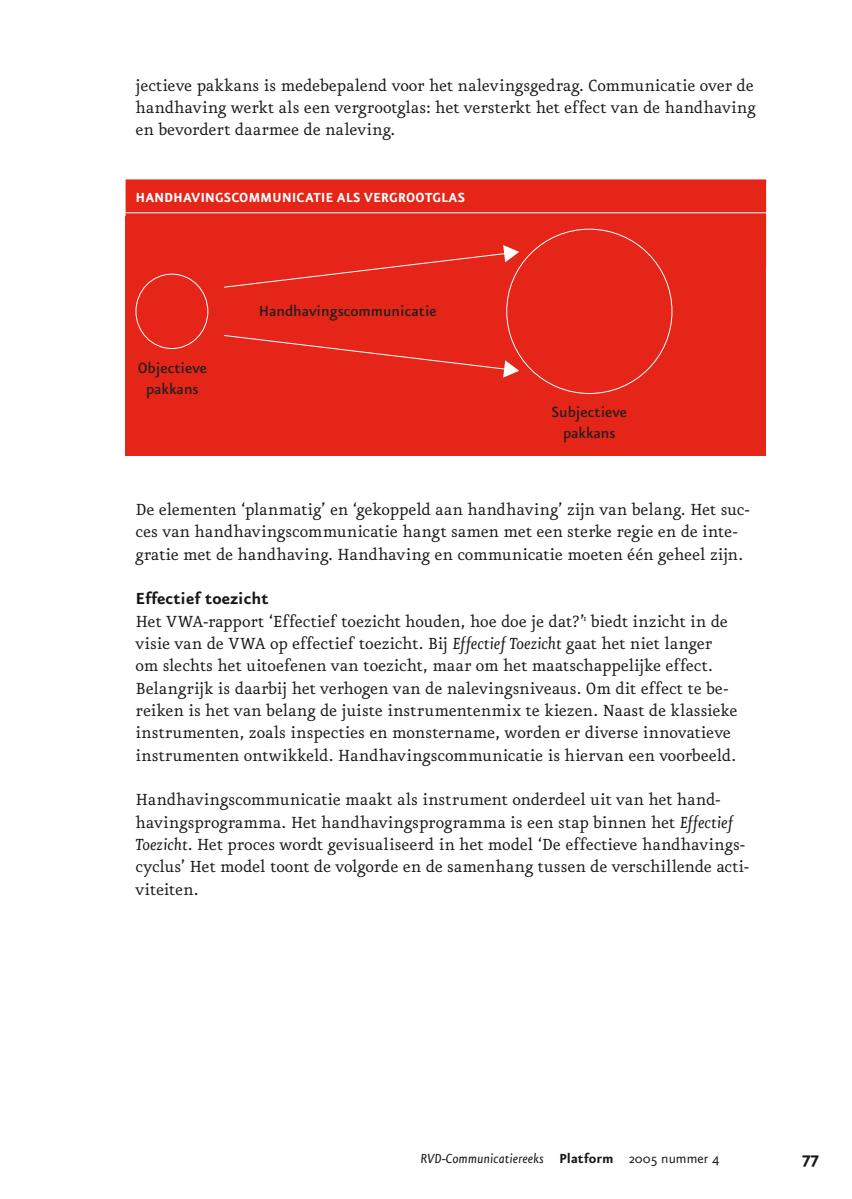
<style>
.page{position:relative;width:852px;height:1199px;background:#fff}
.page>*{position:absolute;margin:0;border:0;box-sizing:border-box;transform-origin:0 0}
.t1{font:19.25px/22.4px "Eureka";letter-spacing:-.005em;color:#1a171c}
.t2{font:700 19.25px "Eureka Sans";color:#1a171c}
.t3{font:500 17.5px/21px "Eureka Sans";color:#231f20;text-align:center}
.t4{font:italic 15.75px "Eureka Sans";color:#1a171c}
.t5{font:700 15.75px "Eureka Sans";color:#fff}
.s1{font-style:italic}
.s2{font-weight:700;font-style:normal}
.s3{font-style:normal}
</style>
<div class="page">
<div style="left:125px;top:179px;width:640px;height:88px;background:#e42518"></div>
<hr style="left:125px;top:212px;width:640px;height:1px;background:#fff">
<div style="left:125px;top:216px;width:640px;height:239px;background:#e42518"></div>
<svg style="left:224px;top:334px;width:295px;height:43px"></svg>
<svg style="left:224px;top:245px;width:295px;height:43px"></svg>
<div style="left:135px;top:274px;width:73px;height:75px;border:1px solid #fff;border-radius:50%"></div>
<p class="t1" style="left:135px;top:75px;width:621px;text-align:justify">jectieve pakkans is medebepalend voor het nalevingsgedrag. Communicatie over de handhaving werkt als een vergrootglas: het versterkt het effect van de handhaving en bevordert daarmee de naleving.</p>
<p class="t5" style="left:135px;top:192px;width:331px">HANDHAVINGSCOMMUNICATIE ALS VERGROOTGLAS</p>
<p class="t3" style="left:138px;top:359px;width:71px">Objectieve pakkans</p>
<p class="t3" style="left:258px;top:302px;width:179px">Handhavingscommunicatie</p>
<p class="t3" style="left:551px;top:403px;width:77px">Subjectieve pakkans</p>
<p class="t1" style="left:135px;top:500px;width:615px">De elementen ‘planmatig’ en ‘gekoppeld aan handhaving’ zijn van belang. Het suc&shy;ces van handhavingscommunicatie hangt samen met een sterke regie en de inte&shy;gratie met de handhaving. Handhaving en communicatie moeten één geheel zijn.</p>
<p class="t2" style="left:135px;top:592px;width:134px">Effectief toezicht</p>
<p class="t1" style="left:135px;top:611px;width:603px">Het VWA-rapport ‘Effectief toezicht houden, hoe doe je dat?’<sup>1</sup> biedt inzicht in de visie van de VWA op effectief toezicht. Bij <span class="s1">Effectief Toezicht</span> gaat het niet langer om slechts het uitoefenen van toezicht, maar om het maatschappelijke effect.<br>Belangrijk is daarbij het verhogen van de nalevingsniveaus. Om dit effect te be&shy;reiken is het van belang de juiste instrumentenmix te kiezen. Naast de klassieke instrumenten, zoals inspecties en monstername, worden er diverse innovatieve instrumenten ontwikkeld. Handhavingscommunicatie is hiervan een voorbeeld.</p>
<p class="t1" style="left:135px;top:790px;width:615px">Handhavingscommunicatie maakt als instrument onderdeel uit van het hand&shy;havingsprogramma. Het handhavingsprogramma is een stap binnen het <span class="s1">Effectief Toezicht</span>. Het proces wordt gevisualiseerd in het model ‘De effectieve handhavings&shy;cyclus’ Het model toont de volgorde en de samenhang tussen de verschillende acti&shy;viteiten.</p>
<p class="t4" style="left:420px;top:1152px;width:300px">RVD-Communicatiereeks <span class="s2">Platform</span> <span class="s3">2005 nummer 4</span></p>
<p class="t2" style="left:802px;top:1150px;width:18px">77</p>
</div>
